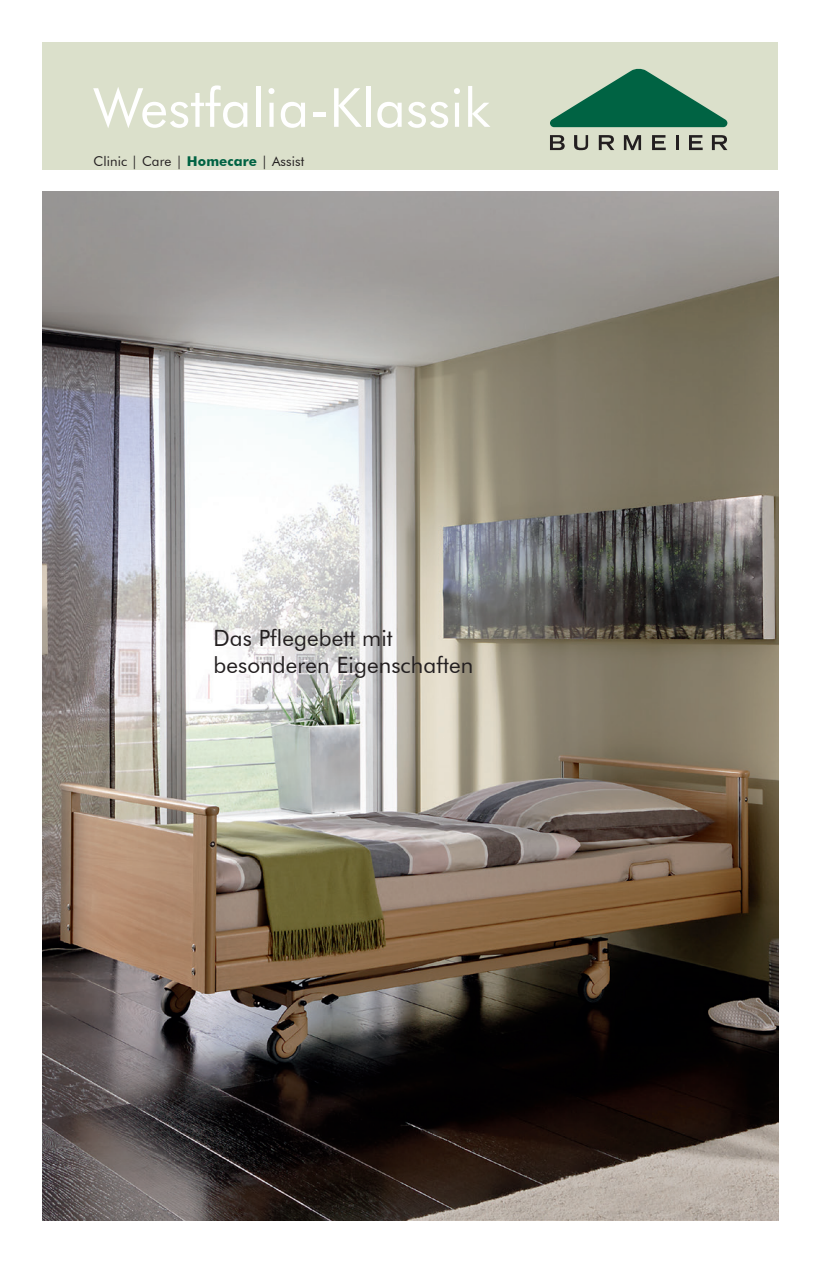
<style>
.page{position:relative;width:821px;height:1263px;background:#fff}
.page>*{position:absolute;margin:0;border:0;box-sizing:border-box;transform-origin:0 0}
.t1{font:54px "Futura BT";letter-spacing:.005em;color:#fff}
.t2{font:22.5px/27px "Futura BT";letter-spacing:.005em;color:#231f20}
.t3{font:13.5px "Futura BT";letter-spacing:.005em;color:#231f20}
.s1{font-weight:700;color:#006343}
</style>
<div class="page">
<img style="left:43px;top:191px;width:735px;height:1029px">
<div style="left:43px;top:43px;width:735px;height:127px;background:#dbe0cb"></div>
<svg style="left:550px;top:69px;width:177px;height:58px"></svg>
<hr style="left:675px;top:135px;width:3px;height:15px;background:#231f20">
<svg style="left:624px;top:135px;width:17px;height:15px"></svg>
<svg style="left:652px;top:135px;width:13px;height:15px"></svg>
<svg style="left:689px;top:135px;width:13px;height:15px"></svg>
<svg style="left:712px;top:135px;width:15px;height:15px"></svg>
<svg style="left:599px;top:135px;width:15px;height:15px"></svg>
<svg style="left:550px;top:135px;width:14px;height:15px"></svg>
<svg style="left:574px;top:135px;width:14px;height:15px"></svg>
<h1 class="t1" style="left:94px;top:75px;width:398px">Westfalia-Klassik</h1>
<p class="t3" style="left:94px;top:153px;width:212px">Clinic | Care | <span class="s1">Homecare</span> | Assist</p>
<p class="t2" style="left:213px;top:625px;width:261px">Das Pflegebett mit besonderen Eigenschaften</p>
</div>
